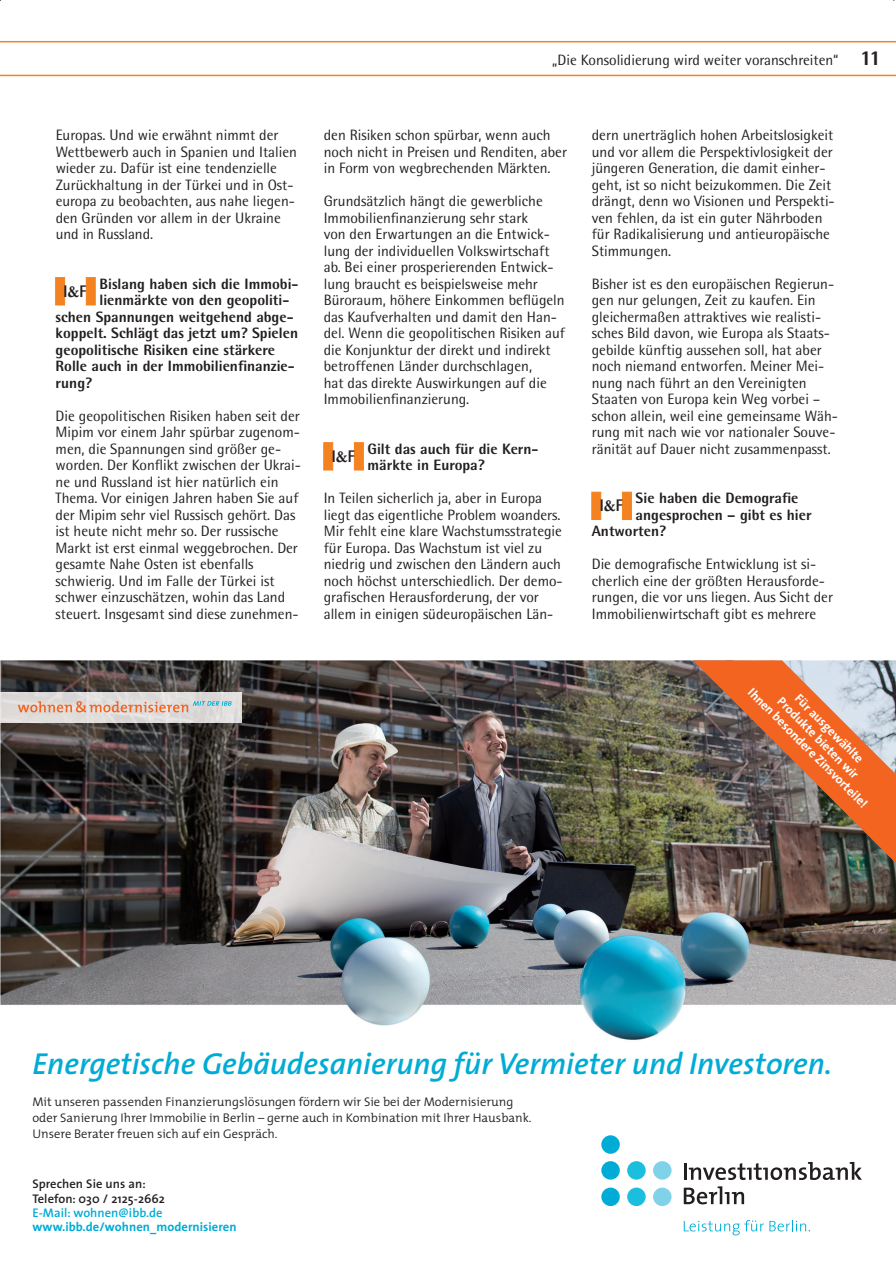
<style>
.page{position:relative;width:896px;height:1278px;background:#fff}
.page>*{position:absolute;margin:0;border:0;box-sizing:border-box;transform-origin:0 0}
.t1{font:italic 600 30.45px "The Sans";color:#00acd5}
.t2{font:800 16.8px "Rotis Semi Sans";color:#231f20;scale:.85 1}
.t3{font:15px/16.5px "Rotis Semi Sans";color:#231f20}
.t4{font:800 15px/16.5px "Rotis Semi Sans";color:#231f20}
.t5{font:300 12.6px/16.2px "The Mix";color:#231f20}
.t6{font:700 12.6px/14.4px "The Sans";color:#fff;text-align:center}
.t7{font:600 12.6px/14.4px "The Sans";letter-spacing:.005em;color:#231f20}
.t8{font:700 12.6px "The Sans";letter-spacing:.005em;color:#00acd5}
.t9{font:600 12.6px "The Sans";letter-spacing:.005em;color:#00acd5}
.s1{font-weight:800;font-size:21px}
.s2{font-family:"Garamond";font-weight:700;font-size:17.55px}
</style>
<div class="page">
<svg style="left:0;top:41px;width:895px;height:35px"></svg>
<div style="left:56px;top:277px;width:9px;height:28px;background:#f58220"></div>
<div style="left:86px;top:277px;width:9px;height:28px;background:#f58220;border:1px solid #f58220"></div>
<div style="left:323px;top:442px;width:10px;height:28px;background:#f58220;border:1px solid #f58220"></div>
<div style="left:354px;top:442px;width:9px;height:28px;background:#f58220"></div>
<div style="left:591px;top:492px;width:9px;height:27px;background:#f58220;border:1px solid #f58220"></div>
<div style="left:622px;top:492px;width:9px;height:27px;background:#f58220"></div>
<img style="left:0;top:660px;width:895px;height:380px">
<div style="left:601px;top:1187px;width:18px;height:19px;background:#00acd5;border-radius:50%"></div>
<div style="left:627px;top:1187px;width:18px;height:19px;background:#1cbede;border-radius:50%"></div>
<div style="left:601px;top:1161px;width:18px;height:18px;background:#00acd5;border-radius:50%"></div>
<div style="left:627px;top:1161px;width:18px;height:18px;background:#1cbede;border-radius:50%"></div>
<div style="left:653px;top:1187px;width:18px;height:19px;background:#7fd2e8;border-radius:50%"></div>
<div style="left:653px;top:1161px;width:18px;height:18px;background:#7fd2e8;border-radius:50%"></div>
<div style="left:601px;top:1135px;width:18px;height:18px;background:#00acd5;border-radius:50%"></div>
<svg style="left:683px;top:1186px;width:61px;height:18px"></svg>
<hr style="left:683px;top:1163px;width:3px;height:16px;background:#231f20">
<svg style="left:688px;top:1162px;width:173px;height:18px"></svg>
<svg style="left:683px;top:1220px;width:80px;height:15px"></svg>
<svg style="left:769px;top:1220px;width:41px;height:11px"></svg>
<img style="left:0;top:692px;width:241px;height:30px">
<svg style="left:18px;top:701px;width:214px;height:11px;background:#dcbdad"></svg>
<img style="left:692px;top:660px;width:204px;height:213px">
<p class="t3" style="left:552px;top:51px;width:330px">„Die Konsolidierung wird weiter voranschreiten“ <span class="s1">11</span></p>
<p class="t3" style="left:56px;top:127px;width:243px">Europas. Und wie erwähnt nimmt der Wettbewerb auch in Spanien und Italien wieder zu. Dafür ist eine tendenzielle Zurückhaltung in der Türkei und in Ost&shy;europa zu beobachten, aus nahe liegen&shy;den Gründen vor allem in der Ukraine und in Russland.</p>
<p class="t2" style="left:64px;top:280px;width:28px">I<span class="s2">&amp;</span>F</p>
<p class="t4" style="left:99px;top:275px;width:200px">Bislang haben sich die Immobi-</p>
<p class="t4" style="left:99px;top:292px;width:191px">lienmärkte von den geopoliti-</p>
<p class="t4" style="left:56px;top:308px;width:239px">schen Spannungen weitgehend abge-</p>
<p class="t4" style="left:56px;top:325px;width:244px">koppelt. Schlägt das jetzt um? Spielen</p>
<p class="t4" style="left:56px;top:341px;width:221px">geopolitische Risiken eine stärkere</p>
<p class="t4" style="left:56px;top:358px;width:240px">Rolle auch in der Immobilienfinanzie-</p>
<p class="t4" style="left:56px;top:374px;width:38px">rung?</p>
<p class="t3" style="left:56px;top:407px;width:247px">Die geopolitischen Risiken haben seit der Mipim vor einem Jahr spürbar zugenom&shy;men, die Spannungen sind größer ge&shy;worden. Der Konflikt zwischen der Ukrai&shy;ne und Russland ist hier natürlich ein Thema. Vor einigen Jahren haben Sie auf der Mipim sehr viel Russisch gehört. Das ist heute nicht mehr so. Der russische Markt ist erst einmal weggebrochen. Der gesamte Nahe Osten ist ebenfalls schwierig. Und im Falle der Türkei ist schwer einzuschätzen, wohin das Land steuert. Insgesamt sind diese zunehmen-</p>
<p class="t3" style="left:324px;top:127px;width:245px">den Risiken schon spürbar, wenn auch noch nicht in Preisen und Renditen, aber in Form von wegbrechenden Märkten.</p>
<p class="t3" style="left:324px;top:193px;width:243px">Grundsätzlich hängt die gewerbliche Immobilienfinanzierung sehr stark<br>von den Erwartungen an die Entwick&shy;lung der individuellen Volkswirtschaft ab. Bei einer prosperierenden Entwick&shy;lung braucht es beispielsweise mehr Büroraum, höhere Einkommen beflügeln das Kaufverhalten und damit den Han&shy;del. Wenn die geopolitischen Risiken auf die Konjunktur der direkt und indirekt betroffenen Länder durchschlagen,<br>hat das direkte Auswirkungen auf die Immobilienfinanzierung.</p>
<p class="t2" style="left:332px;top:445px;width:28px">I<span class="s2">&amp;</span>F</p>
<p class="t4" style="left:367px;top:440px;width:172px">Gilt das auch für die Kern&shy;märkte in Europa?</p>
<p class="t3" style="left:324px;top:490px;width:240px">In Teilen sicherlich ja, aber in Europa liegt das eigentliche Problem woanders.<br>Mir fehlt eine klare Wachstumsstrategie für Europa. Das Wachstum ist viel zu niedrig und zwischen den Ländern auch noch höchst unterschiedlich. Der demo&shy;grafischen Herausforderung, der vor allem in einigen südeuropäischen Län-</p>
<p class="t3" style="left:591px;top:127px;width:244px">dern unerträglich hohen Arbeitslosigkeit und vor allem die Perspektivlosigkeit der jüngeren Generation, die damit einher&shy;geht, ist so nicht beizukommen. Die Zeit drängt, denn wo Visionen und Perspekti&shy;ven fehlen, da ist ein guter Nährboden für Radikalisierung und antieuropäische Stimmungen.</p>
<p class="t3" style="left:591px;top:275px;width:248px">Bisher ist es den europäischen Regierun&shy;gen nur gelungen, Zeit zu kaufen. Ein gleichermaßen attraktives wie realisti&shy;sches Bild davon, wie Europa als Staats&shy;gebilde künftig aussehen soll, hat aber noch niemand entworfen. Meiner Mei&shy;nung nach führt an den Vereinigten Staaten von Europa kein Weg vorbei – schon allein, weil eine gemeinsame Wäh&shy;rung mit nach wie vor nationaler Souve&shy;ränität auf Dauer nicht zusammenpasst.</p>
<p class="t2" style="left:599px;top:495px;width:28px">I<span class="s2">&amp;</span>F</p>
<p class="t4" style="left:635px;top:490px;width:164px">Sie haben die Demografie</p>
<p class="t4" style="left:635px;top:506px;width:177px">angesprochen – gibt es hier</p>
<p class="t4" style="left:591px;top:523px;width:76px">Antworten?</p>
<p class="t3" style="left:591px;top:556px;width:243px">Die demografische Entwicklung ist si&shy;cherlich eine der größten Herausforde&shy;rungen, die vor uns liegen. Aus Sicht der Immobilienwirtschaft gibt es mehrere</p>
<p class="t6" style="left:775px;top:664px;width:165px;rotate:45deg">Für ausgewählte<br>Produkte bieten wir<br>Ihnen besondere Zinsvorteile!</p>
<h1 class="t1" style="left:32px;top:1038px;width:801px">Energetische Gebäudesanierung für Vermieter und Investoren.</h1>
<p class="t5" style="left:32px;top:1093px;width:500px">Mit unseren passenden Finanzierungslösungen fördern wir Sie bei der Modernisierung oder Sanierung Ihrer Immobilie in Berlin – gerne auch in Kombination mit Ihrer Hausbank.<br>Unsere Berater freuen sich auf ein Gespräch.</p>
<p class="t7" style="left:32px;top:1176px;width:134px">Sprechen Sie uns an:<br>Telefon: 030 / 2125-2662</p>
<p class="t9" style="left:32px;top:1202px;width:132px">E-Mail: wohnen@ibb.de</p>
<p class="t8" style="left:32px;top:1216px;width:206px">www.ibb.de/wohnen_modernisieren</p>
</div>
